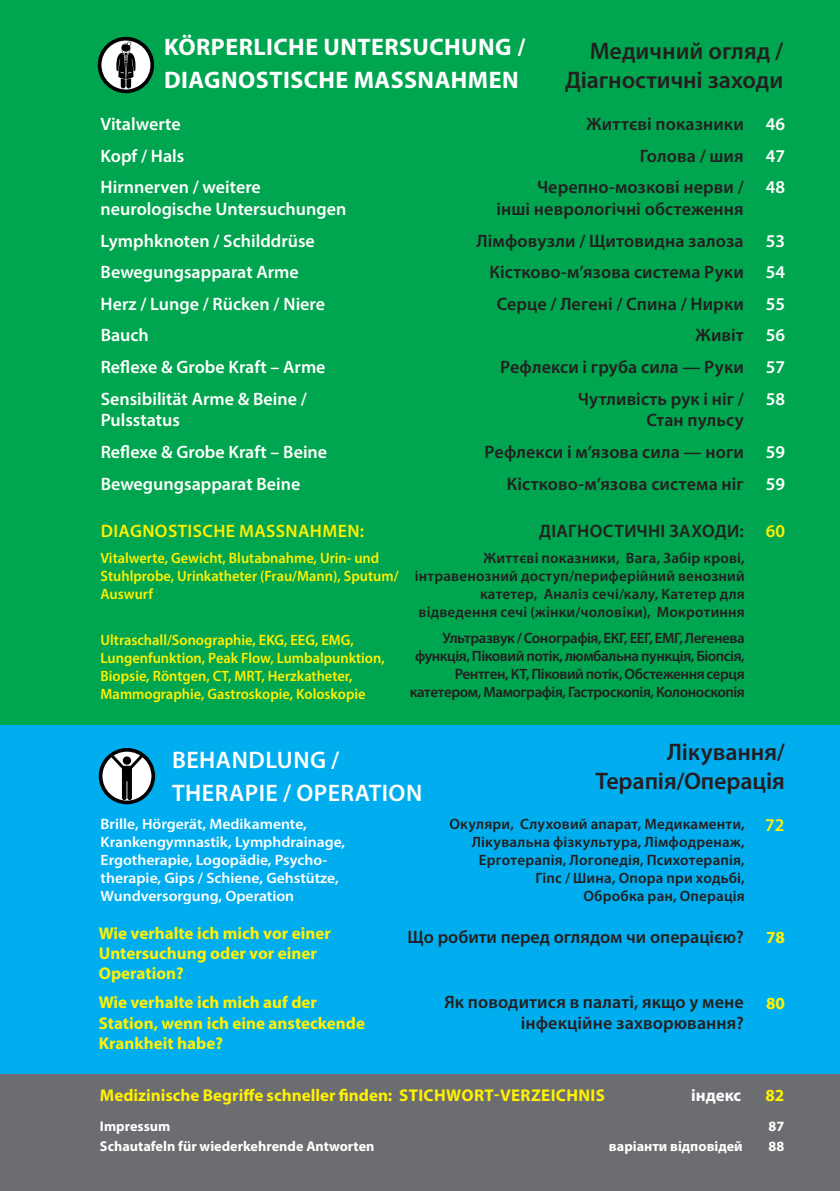
<style>
.page{position:relative;width:840px;height:1191px;background:#fff}
.page>*{position:absolute;margin:0;border:0;box-sizing:border-box;transform-origin:0 0}
.t1{font:600 24px/28.8px "Myriad Pro";letter-spacing:-.005em;color:#231f20;text-align:right}
.t2{font:700 24px/32.6px "Myriad Pro";letter-spacing:.02em;color:#fff}
.t3{font:600 24px/32.6px "Myriad Pro";letter-spacing:.02em;color:#fff}
.t4{font:600 18px/21.6px "Myriad Pro";letter-spacing:.01em;color:#231f20;text-align:right}
.t5{font:600 18px/21.6px "Myriad Pro";color:#fff}
.t6{font:600 18px "Myriad Pro";letter-spacing:.02em;color:#fff101}
.t7{font:700 17px/20.4px "Myriad Pro";color:#fff101}
.t8{font:700 17px "Myriad Pro";color:#fff}
.t9{font:600 15px/18px "Myriad Pro";letter-spacing:.01em;color:#231f20;text-align:right}
.t10{font:600 15px/18px "Myriad Pro";color:#fff101;scale:.96 1}
.t11{font:600 15px/18px "Myriad Pro";letter-spacing:-.025em;color:#231f20;text-align:right}
.t12{font:600 15px/18px "Myriad Pro";color:#fff;scale:1.04 1}
.t13{font:700 14.2px "Myriad Pro";color:#fff}
.s1{color:#fff}
.s2{color:#fff101}
.s3{font-weight:700;font-size:17px;color:#fff101}
</style>
<div class="page">
<div style="left:0;top:1059px;width:839px;height:132px;background:#6c6d70"></div>
<div style="left:0;top:0;width:839px;height:725px;background:#00a54f"></div>
<div style="left:0;top:725px;width:839px;height:348px;background:#00aeef"></div>
<svg style="left:98px;top:37px;width:56px;height:56px"></svg>
<div style="left:101px;top:41px;width:49px;height:48px;background:#fff;border-radius:50%"></div>
<svg style="left:116px;top:42px;width:19px;height:46px"></svg>
<svg style="left:99px;top:748px;width:56px;height:56px"></svg>
<div style="left:102px;top:751px;width:49px;height:49px;background:#fff;border-radius:50%"></div>
<svg style="left:110px;top:754px;width:33px;height:46px"></svg>
<div style="left:123px;top:756px;width:8px;height:8px;background:#000;border-radius:50%"></div>
<h1 class="t2" style="left:164px;top:30px;width:363px">KÖRPERLICHE UNTERSUCHUNG /<br>DIAGNOSTISCHE MASSNAHMEN</h1>
<p class="t5" style="left:101px;top:113px;width:81px">Vitalwerte</p>
<p class="t4" style="left:586px;top:113px;width:200px">Життєві показники <span class="s1">46</span></p>
<p class="t5" style="left:101px;top:144px;width:85px">Kopf / Hals</p>
<p class="t4" style="left:639px;top:144px;width:146px">Голова / шия <span class="s1">47</span></p>
<p class="t5" style="left:101px;top:176px;width:247px">Hirnnerven / weitere neurologische Untersuchungen</p>
<p class="t4" style="left:496px;top:176px;width:248px">Черепно-мозкові нерви /<br>інші неврологічні обстеження</p>
<p class="t5" style="left:765px;top:176px;width:21px">48</p>
<p class="t5" style="left:101px;top:229px;width:215px">Lymphknoten / Schilddrüse</p>
<p class="t4" style="left:476px;top:229px;width:310px">Лімфовузли / Щитовидна залоза <span class="s1">53</span></p>
<p class="t5" style="left:101px;top:261px;width:199px">Bewegungsapparat Arme</p>
<p class="t4" style="left:489px;top:261px;width:297px">Кістково-м’язова система Руки <span class="s1">54</span></p>
<p class="t5" style="left:101px;top:292px;width:226px">Herz / Lunge / Rücken / Niere</p>
<p class="t4" style="left:496px;top:292px;width:290px">Серце / Легені / Спина / Нирки <span class="s1">55</span></p>
<p class="t5" style="left:101px;top:324px;width:50px">Bauch</p>
<p class="t4" style="left:695px;top:324px;width:91px">Живіт <span class="s1">56</span></p>
<p class="t5" style="left:101px;top:356px;width:226px">Reflexe &amp; Grobe Kraft – Arme</p>
<p class="t4" style="left:500px;top:356px;width:286px">Рефлекси і груба сила — Руки <span class="s1">57</span></p>
<p class="t5" style="left:101px;top:387px;width:208px">Sensibilität Arme &amp; Beine /<br>Pulsstatus</p>
<p class="t4" style="left:577px;top:387px;width:167px">Чутливість рук і ніг /<br>Стан пульсу</p>
<p class="t5" style="left:765px;top:387px;width:21px">58</p>
<p class="t5" style="left:101px;top:440px;width:228px">Reflexe &amp; Grobe Kraft – Beine</p>
<p class="t4" style="left:484px;top:440px;width:302px">Рефлекси і м’язова сила — ноги <span class="s1">59</span></p>
<p class="t5" style="left:101px;top:472px;width:201px">Bewegungsapparat Beine</p>
<p class="t4" style="left:506px;top:472px;width:279px">Кістково-м’язова система ніг <span class="s1">59</span></p>
<p class="t6" style="left:101px;top:519px;width:264px">DIAGNOSTISCHE MASSNAHMEN:</p>
<p class="t4" style="left:538px;top:520px;width:247px">ДІАГНОСТИЧНІ ЗАХОДИ: <span class="s2">60</span></p>
<h1 class="t1" style="left:564px;top:36px;width:220px">Медичний огляд /<br>Діагностичні заходи</h1>
<p class="t10" style="left:101px;top:548px;width:312px">Vitalwerte, Gewicht, Blutabnahme, Urin- und<br>Stuhlprobe, Urinkatheter (Frau/Mann), Sputum/<br>Auswurf</p>
<p class="t10" style="left:101px;top:630px;width:297px">Ultraschall/Sonographie, EKG, EEG, EMG, Lungenfunktion, Peak Flow, Lumbalpunktion, Biopsie, Röntgen, CT, MRT, Herzkatheter, Mammographie, Gastroskopie, Koloskopie</p>
<p class="t9" style="left:414px;top:548px;width:331px">Життєві показники, Вага, Забір крові, інтравенозний доступ/периферійний венозний катетер, Аналіз сечі/калу, Катетер для відведення сечі (жінки/чоловіки), Мокротиння</p>
<p class="t11" style="left:409px;top:628px;width:336px">Ультразвук / Сонографія, ЕКГ, ЕЕГ, ЕMГ, Легенева функція, Піковийпотік, люмбальнапункція, Біопсія, Рентген, КТ, Піковийпотік, Обстеженнясерця катетером, Мамографія, Гастроскопія, Колоноскопія</p>
<h1 class="t3" style="left:172px;top:743px;width:251px">BEHANDLUNG /<br>THERAPIE / OPERATION</h1>
<h1 class="t1" style="left:595px;top:737px;width:191px">Лікування/<br>Терапія/Операція</h1>
<p class="t12" style="left:101px;top:814px;width:200px">Brille, Hörgerät, Medikamente,</p>
<p class="t6" style="left:764px;top:814px;width:21px">72</p>
<p class="t12" style="left:101px;top:832px;width:237px">Krankengymnastik, Lymphdrainage, Ergotherapie, Logopädie, Psycho&shy;therapie, Gips / Schiene, Gehstütze, Wundversorgung, Operation</p>
<p class="t9" style="left:449px;top:814px;width:297px">Окуляри, Слуховий апарат, Медикаменти, Лікувальна фізкультура, Лімфодренаж, Ерготерапія, Логопедія, Психотерапія, Гіпс / Шина, Опора при ходьбі,<br>Обробка ран, Операція</p>
<p class="t7" style="left:99px;top:922px;width:233px">Wie verhalte ich mich vor einer<br>Untersuchung oder vor einer<br>Operation?</p>
<p class="t4" style="left:407px;top:926px;width:378px">Що робити перед оглядом чи операцією? <span class="s3">78</span></p>
<p class="t7" style="left:99px;top:991px;width:267px">Wie verhalte ich mich auf der<br>Station, wenn ich eine ansteckende<br>Krankheit habe?</p>
<p class="t4" style="left:444px;top:990px;width:300px">Як поводитися в палаті, якщо у мене інфекційне захворювання?</p>
<p class="t7" style="left:765px;top:992px;width:16px">80</p>
<p class="t7" style="left:100px;top:1084px;width:506px">Medizinische Begriffe schneller finden: STICHWORT-VERZEICHNIS</p>
<p class="t8" style="left:690px;top:1083px;width:52px">індекс</p>
<p class="t7" style="left:765px;top:1084px;width:20px">82</p>
<p class="t13" style="left:100px;top:1116px;width:72px">Impressum</p>
<p class="t13" style="left:768px;top:1116px;width:17px">87</p>
<p class="t13" style="left:100px;top:1136px;width:276px">Schautafeln für wiederkehrende Antworten</p>
<p class="t13" style="left:608px;top:1136px;width:135px">варіанти відповідей</p>
<p class="t13" style="left:768px;top:1136px;width:17px">88</p>
</div>
